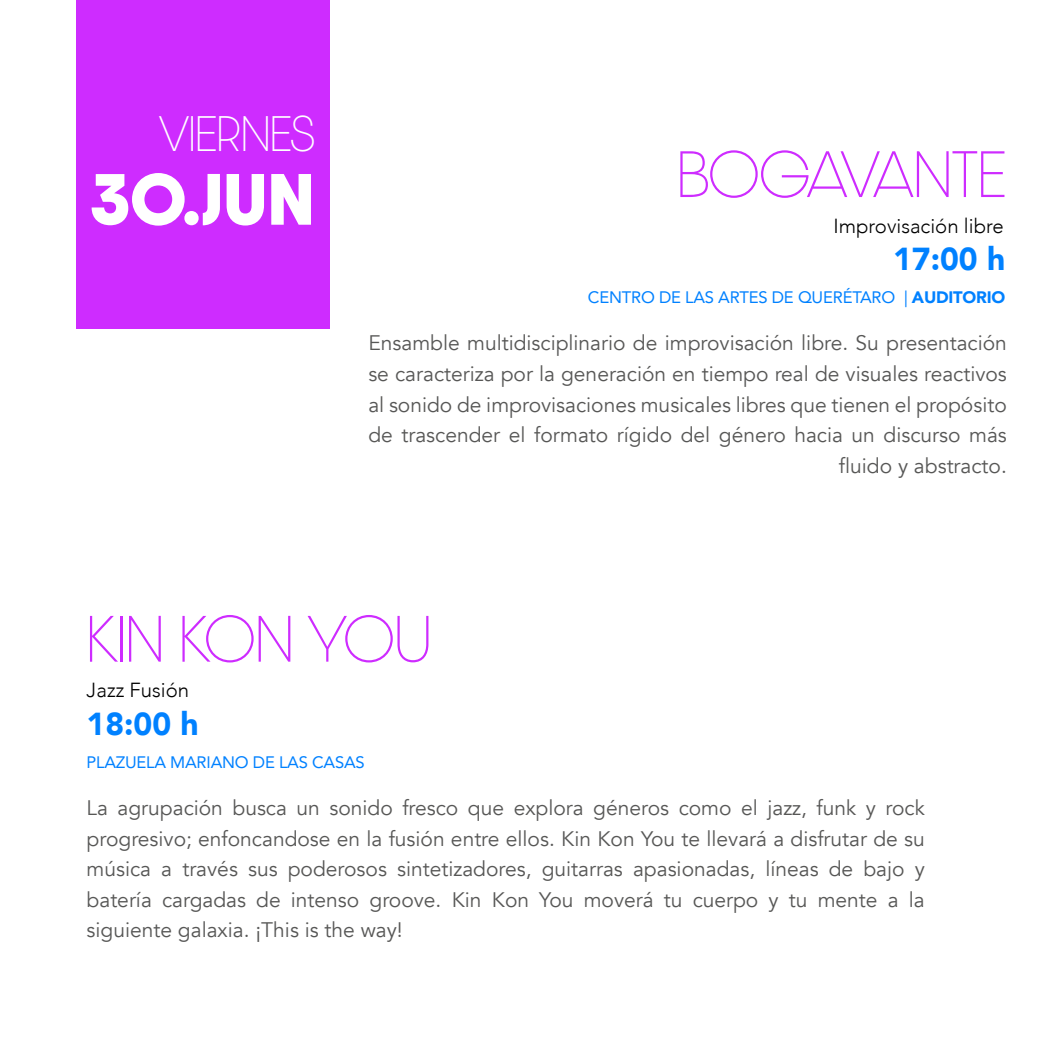
<style>
.page{position:relative;width:1050px;height:1050px;background:#fff}
.page>*{position:absolute;margin:0;border:0;box-sizing:border-box;transform-origin:0 0}
.t1{font:700 61.51px "Dazzle Unicase";color:#fff}
.t2{font:100 55.56px "Dazzle Unicase";color:#ce2cff}
.t3{font:100 42.35px "Dazzle Unicase";color:#fff}
.t4{font:900 31.76px "Avenir";color:#0081ff}
.t5{font:21px/30.6px "Avenir";color:#575756;text-align:justify}
.t6{font:300 20.39px "Avenir";color:#000}
.t7{font:16.62px "Avenir";letter-spacing:-.015em;color:#0081ff}
.s1{font-weight:900}
</style>
<div class="page">
<div style="left:76px;top:0;width:254px;height:328px;background:#ce2cff"></div>
<h3 class="t3" style="left:159px;top:103px;width:157px">VIERNES</h3>
<h1 class="t1" style="left:91px;top:152px;width:226px">30.jun</h1>
<h2 class="t2" style="left:677px;top:135px;width:330px">BOGAVANTE</h2>
<p class="t6" style="left:833px;top:214px;width:172px">Improvisación libre</p>
<h3 class="t4" style="left:893px;top:232px;width:114px">17:00 h</h3>
<p class="t7" style="left:588px;top:284px;width:419px">CENTRO DE LAS ARTES DE QUERÉTARO | <span class="s1">AUDITORIO</span></p>
<p class="t5" style="left:368px;top:328px;width:640px;text-align:right">Ensamble multidisciplinario de improvisación libre. Su presentación se caracteriza por la generación en tiempo real de visuales reactivos al sonido de improvisaciones musicales libres que tienen el propósito de trascender el formato rígido del género hacia un discurso más fluido y abstracto.</p>
<h2 class="t2" style="left:87px;top:599px;width:346px">KIN KON YOU</h2>
<p class="t6" style="left:87px;top:678px;width:104px">Jazz Fusión</p>
<h3 class="t4" style="left:87px;top:696px;width:114px">18:00 h</h3>
<p class="t7" style="left:87px;top:749px;width:280px">PLAZUELA MARIANO DE LAS CASAS</p>
<p class="t5" style="left:87px;top:793px;width:840px">La agrupación busca un sonido fresco que explora géneros como el jazz, funk y rock progresivo; enfoncandose en la fusión entre ellos. Kin Kon You te llevará a disfrutar de su música a través sus poderosos sintetizadores, guitarras apasionadas, líneas de bajo y batería cargadas de intenso groove. Kin Kon You moverá tu cuerpo y tu mente a la siguiente galaxia. ¡This is the way!</p>
</div>
